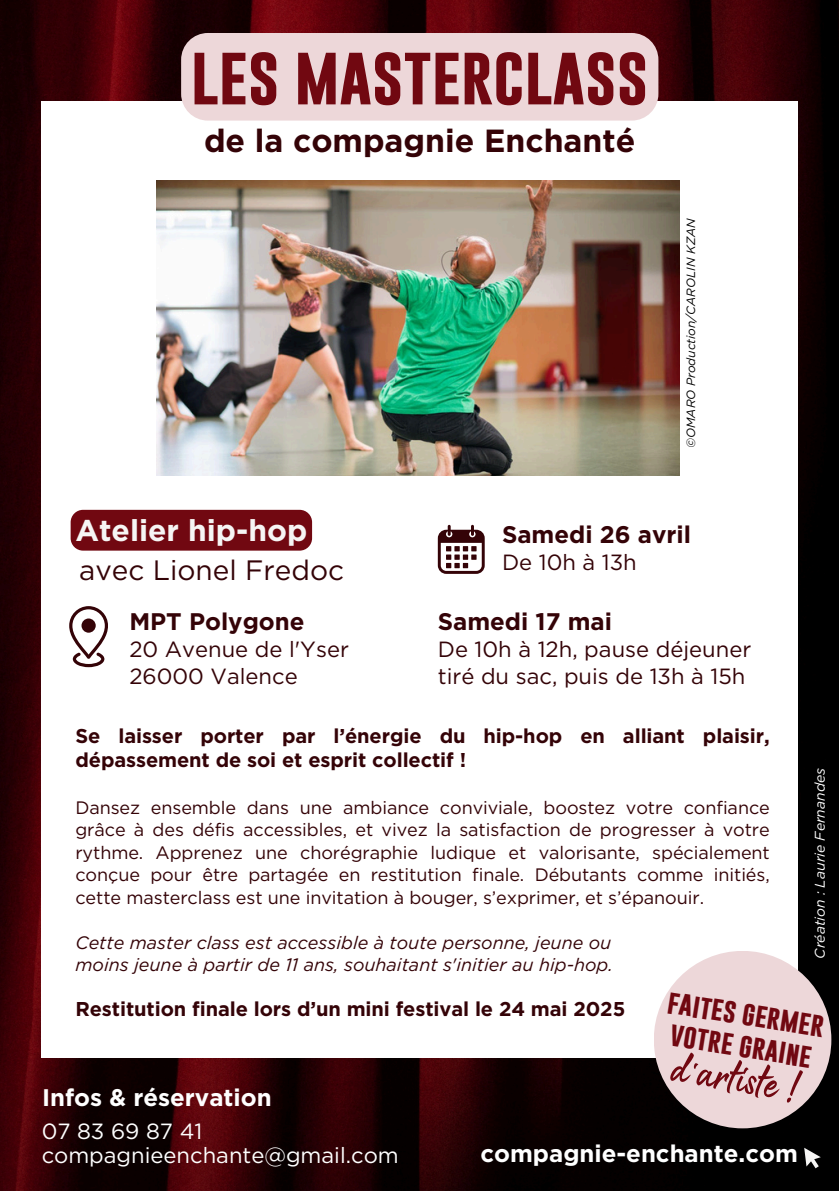
<style>
.page{position:relative;width:839px;height:1191px;background:#fff}
.page>*{position:absolute;margin:0;border:0;box-sizing:border-box;transform-origin:0 0}
.t1{font:700 60px "Gobold";color:#710811}
.t2{font:54.8px "Hei Reina";color:#710811}
.t3{font:700 32px "Gotham";color:#340307}
.t4{font:700 30px "Gotham";color:#f6f5f4}
.t5{font:28px "Gotham";color:#340307}
.t6{font:700 24.8px/31.8px "Gobold";color:#710811;text-align:center}
.t7{font:700 24px "Gotham";color:#fff}
.t8{font:700 24px "Gotham";color:#340307}
.t9{font:22px/27px "Gotham";color:#340307}
.t10{font:22px/24px "Gotham";color:#fff}
.t11{font:700 20px/24px "Gotham";letter-spacing:-.005em;color:#340307}
.t12{font:18px/22.4px "Gotham";letter-spacing:-.005em;color:#340307;text-align:justify}
.t13{font:italic 18px "Gotham";color:#340307}
.t14{font:italic 14px "Gotham";color:#fff}
.t15{font:italic 12px "Gotham";color:#000}
</style>
<div class="page">
<img style="left:0;top:0;width:838px;height:1191px">
<div style="left:42px;top:101px;width:755px;height:956px;background:#fff"></div>
<svg style="left:438px;top:525px;width:46px;height:49px"></svg>
<svg style="left:69px;top:606px;width:39px;height:61px"></svg>
<div style="left:81px;top:618px;width:15px;height:15px;background:#340307;border-radius:50%"></div>
<img style="left:157px;top:180px;width:522px;height:296px">
<svg style="left:804px;top:1148px;width:16px;height:20px"></svg>
<div style="left:653px;top:951px;width:178px;height:177px;background:#edd7d9;border-radius:50%"></div>
<div style="left:181px;top:33px;width:477px;height:88px;background:#edd7d9;border-radius:27px"></div>
<div style="left:71px;top:510px;width:241px;height:41px;background:#710811;border-radius:12px"></div>
<h2 class="t1" style="left:191px;top:36px;width:459px">LES MASTERCLASS</h2>
<h3 class="t3" style="left:204px;top:122px;width:433px">de la compagnie Enchanté</h3>
<p class="t15" style="left:683px;top:448px;width:231px;rotate:-90deg">©OMARO Production/CAROLIN KZAN</p>
<p class="t4" style="left:75px;top:512px;width:233px">Atelier hip-hop</p>
<h4 class="t5" style="left:79px;top:553px;width:266px">avec Lionel Fredoc</h4>
<h4 class="t8" style="left:129px;top:607px;width:177px">MPT Polygone</h4>
<p class="t9" style="left:129px;top:636px;width:221px">20 Avenue de l'Yser</p>
<p class="t9" style="left:129px;top:663px;width:170px">26000 Valence</p>
<p class="t8" style="left:502px;top:520px;width:190px">Samedi 26 avril</p>
<h4 class="t9" style="left:502px;top:548px;width:136px">De 10h à 13h</h4>
<p class="t8" style="left:438px;top:607px;width:176px">Samedi 17 mai</p>
<h6 class="t9" style="left:438px;top:636px;width:315px">De 10h à 12h, pause déjeuner tiré du sac, puis de 13h à 15h</h6>
<p class="t11" style="left:75px;top:724px;width:695px">Se laisser porter par l’énergie du hip-hop en alliant plaisir, dépassement de soi et esprit collectif !</p>
<h1 class="t12" style="left:75px;top:796px;width:696px">Dansez ensemble dans une ambiance conviviale, boostez votre confiance grâce à des défis accessibles, et vivez la satisfaction de progresser à votre rythme. Apprenez une chorégraphie ludique et valorisante, spécialement conçue pour être partagée en restitution finale. Débutants comme initiés, cette masterclass est une invitation à bouger, s’exprimer, et s’épanouir.</h1>
<h2 class="t13" style="left:75px;top:931px;width:537px">Cette master class est accessible à toute personne, jeune ou</h2>
<p class="t13" style="left:75px;top:954px;width:539px">moins jeune à partir de 11 ans, souhaitant s'initier au hip-hop.</p>
<p class="t11" style="left:75px;top:997px;width:551px">Restitution finale lors d’un mini festival le 24 mai 2025</p>
<p class="t14" style="left:811px;top:959px;width:192px;rotate:-90deg">Création : Laurie Fernandes</p>
<p class="t6" style="left:670px;top:985px;width:159px;rotate:9deg">FAITES GERMER<br>VOTRE GRAINE</p>
<p class="t2" style="left:677px;top:1030px;width:131px;rotate:9deg">d’artiste !</p>
<p class="t7" style="left:42px;top:1083px;width:231px">Infos &amp; réservation</p>
<h6 class="t10" style="left:42px;top:1119px;width:358px">07 83 69 87 41 compagnieenchante@gmail.com</h6>
<p class="t7" style="left:480px;top:1139px;width:319px">compagnie-enchante.com</p>
</div>
